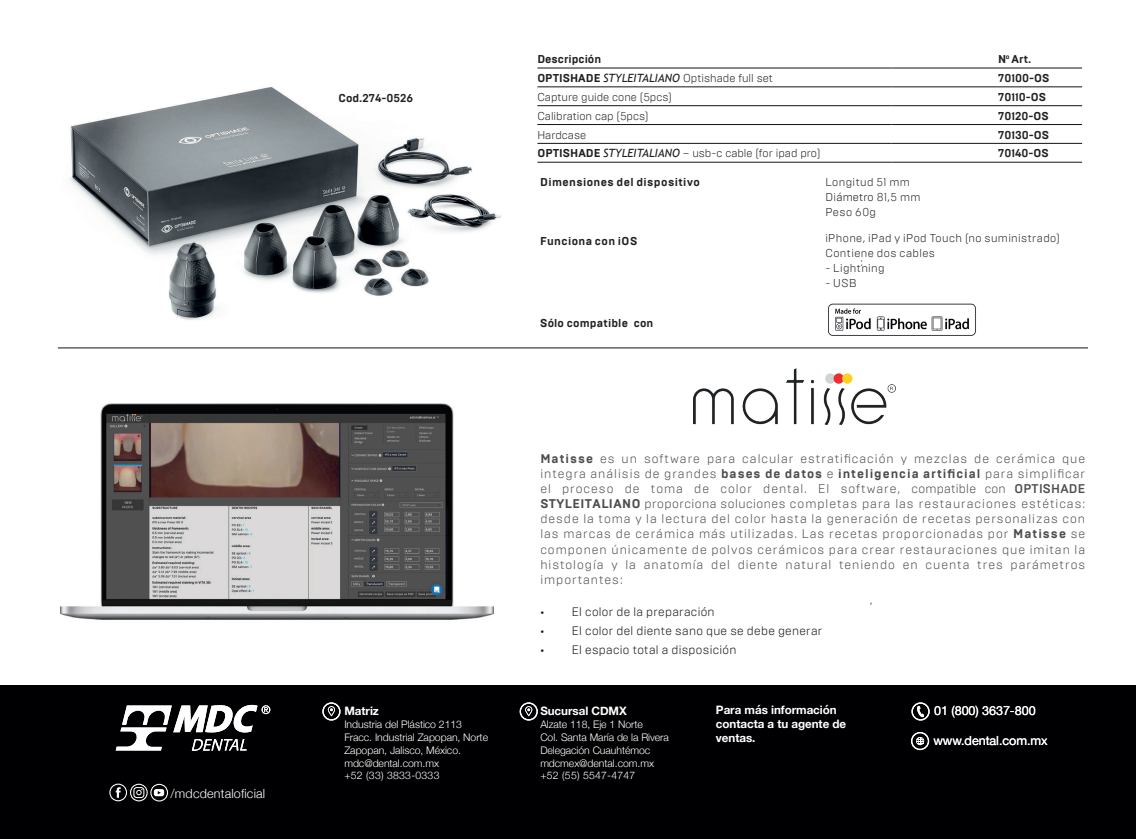
<style>
.page{position:relative;width:1136px;height:839px;background:#fff}
.page>*{position:absolute;margin:0;border:0;box-sizing:border-box;transform-origin:0 0}
.t1{font:300 12.6px/15px "Brutal Type";letter-spacing:.075em;color:#4b4c4d;text-align:justify}
.t2{font:12.6px "Helvetica Neue";letter-spacing:-.005em;color:#fff}
.t3{font:300 12.6px "Helvetica Neue";letter-spacing:.015em;color:#fff}
.t4{font:300 12.25px "Brutal Type";letter-spacing:.025em;color:#111416}
.t5{font:700 11.55px/14px "Helvetica Neue";letter-spacing:-.005em;color:#fff}
.t6{font:300 11.38px "Brutal Type";letter-spacing:.015em;color:#231f20}
.t7{font:300 11.38px/15.2px "Brutal Type";letter-spacing:.035em;color:#231f20}
.t8{font:700 11.38px "Brutal Type";letter-spacing:.01em;color:#231f20}
.t9{font:700 11.38px "Brutal Type";letter-spacing:.035em;color:#231f20}
.t10{font:300 10.5px/12.8px "Helvetica Neue";letter-spacing:-.005em;color:#fff}
.t11{font:300 10.5px "Brutal Type";color:#111416}
.s1{font-weight:700}
.s2{font-family:"Trebuchet MS";font-weight:400;font-style:italic}
.s3{color:#111416}
.s4{font-weight:500}
.s5{font-size:10.5px}
</style>
<div class="page">
<div style="left:0;top:685px;width:1135px;height:153px;background:#000002"></div>
<img style="left:61px;top:403px;width:433px;height:217px">
<img style="left:693px;top:368px;width:203px;height:56px">
<hr style="left:537px;top:68px;width:354px;height:1px;background:#111416">
<hr style="left:891px;top:68px;width:191px;height:1px;background:#111416">
<hr style="left:537px;top:86px;width:354px;height:1px;background:#111416">
<hr style="left:537px;top:124px;width:354px;height:1px;background:#111416">
<hr style="left:891px;top:86px;width:191px;height:1px;background:#111416">
<hr style="left:891px;top:124px;width:191px;height:1px;background:#111416">
<hr style="left:537px;top:105px;width:354px;height:1px;background:#111416">
<hr style="left:537px;top:143px;width:354px;height:1px;background:#111416">
<hr style="left:891px;top:105px;width:191px;height:1px;background:#111416">
<hr style="left:891px;top:143px;width:191px;height:1px;background:#111416">
<hr style="left:537px;top:162px;width:354px;height:1px;background:#111416">
<hr style="left:891px;top:162px;width:191px;height:1px;background:#111416">
<img style="left:828px;top:303px;width:148px;height:33px">
<hr style="left:58px;top:347px;width:1030px;height:1px;background:#111416">
<img style="left:69px;top:87px;width:432px;height:233px">
<svg style="left:116px;top:704px;width:154px;height:46px"></svg>
<svg style="left:322px;top:702px;width:18px;height:18px"></svg>
<svg style="left:520px;top:702px;width:18px;height:18px"></svg>
<svg style="left:912px;top:702px;width:18px;height:18px"></svg>
<svg style="left:911px;top:732px;width:18px;height:18px"></svg>
<svg style="left:109px;top:783px;width:59px;height:18px"></svg>
<p class="t3" style="left:171px;top:783px;width:96px">/mdcdentaloficial</p>
<p class="t8" style="left:339px;top:91px;width:76px">Cod.274-0526</p>
<p class="t8" style="left:537px;top:52px;width:65px">Descripción</p>
<p class="t8" style="left:998px;top:52px;width:35px">N<sup>o</sup> Art.</p>
<p class="t6" style="left:537px;top:71px;width:237px"><span class="s1">OPTISHADE</span> <span class="s2">STYLEITALIANO</span> Optishade full set</p>
<p class="t8" style="left:998px;top:71px;width:53px">70100-OS</p>
<p class="t6" style="left:537px;top:90px;width:136px">Capture guide cone (5pcs)</p>
<p class="t8" style="left:998px;top:90px;width:50px">70110-OS</p>
<p class="t6" style="left:537px;top:109px;width:113px">Calibration cap (5pcs)</p>
<p class="t8" style="left:998px;top:109px;width:52px">70120-OS</p>
<p class="t6" style="left:537px;top:128px;width:50px">Hardcase</p>
<p class="t8" style="left:998px;top:128px;width:53px">70130-OS</p>
<p class="t6" style="left:537px;top:146px;width:285px"><span class="s1">OPTISHADE</span> <span class="s2">STYLEITALIANO</span> – usb-c cable (for ipad pro)</p>
<p class="t8" style="left:998px;top:146px;width:52px">70140-OS</p>
<p class="t9" style="left:540px;top:175px;width:161px">Dimensiones del dispositivo</p>
<p class="t7" style="left:825px;top:174px;width:97px">Longitud 51 mm<br>Di<span class="s3">ámetro</span> 81,5 mm<br>Peso 60g</p>
<p class="t9" style="left:540px;top:234px;width:99px">Funciona con iOS</p>
<p class="t7" style="left:825px;top:230px;width:236px">iPhone, iPad y iPod Touch (no suministrado)<br>Contiene dos cables</p>
<p class="t6" style="left:860px;top:255px;width:4px">:</p>
<p class="t6" style="left:825px;top:261px;width:61px">- Lightning</p>
<p class="t6" style="left:825px;top:276px;width:33px">- USB</p>
<p class="t8" style="left:540px;top:316px;width:115px">Sólo compatible con</p>
<p class="t1" style="left:540px;top:451px;width:546px"><span class="s1">Matisse</span> es un software para calcular estratificación y mezclas de cerámica que integra análisis de grandes <span class="s1">bases de datos</span> e <span class="s1">inteligencia artificial</span> para simplificar el proceso de toma de color dental. El software, compatible con <span class="s4">OPTISHADE </span><span class="s1">STYLEITALIANO</span> proporciona soluciones completas para las restauraciones estéticas: desde la toma y la lectura del color hasta la generación de recetas personalizas con las marcas de cerámica más utilizadas. Las recetas proporcionadas por <span class="s1">Matisse</span> se componen únicamente de polvos cerámicos para crear restauraciones que imitan la histología y la anatomía del diente natural teniendo en cuenta tres parámetros importantes:</p>
<p class="t4" style="left:540px;top:603px;width:176px"><span class="s5">•</span> El color de la preparación</p>
<p class="t4" style="left:540px;top:623px;width:284px"><span class="s5">•</span> El color del diente sano que se debe generar</p>
<p class="t4" style="left:540px;top:642px;width:198px"><span class="s5">•</span> El espacio total a disposición</p>
<p class="t11" style="left:870px;top:593px;width:4px">,</p>
<p class="t5" style="left:716px;top:702px;width:132px">Para más información contacta a tu agente de ventas.</p>
<p class="t5" style="left:344px;top:704px;width:36px">Matriz</p>
<p class="t2" style="left:934px;top:701px;width:103px">01 (800) 3637-800</p>
<p class="t2" style="left:933px;top:731px;width:116px">www.dental.com.mx</p>
<p class="t5" style="left:540px;top:704px;width:88px">Sucursal CDMX</p>
<p class="t10" style="left:540px;top:717px;width:130px">Alzate 118, Eje 1 Norte<br>Col. Santa María de la Rivera<br>Delegación Cuauhtémoc mdcmex@dental.com.mx +52 (55) 5547-4747</p>
<p class="t10" style="left:344px;top:717px;width:145px">Industria del Plástico 2113<br>Fracc. Industrial Zapopan, Norte<br>Zapopan, Jalisco, México. mdc@dental.com.mx<br>+52 (33) 3833-0333</p>
</div>
